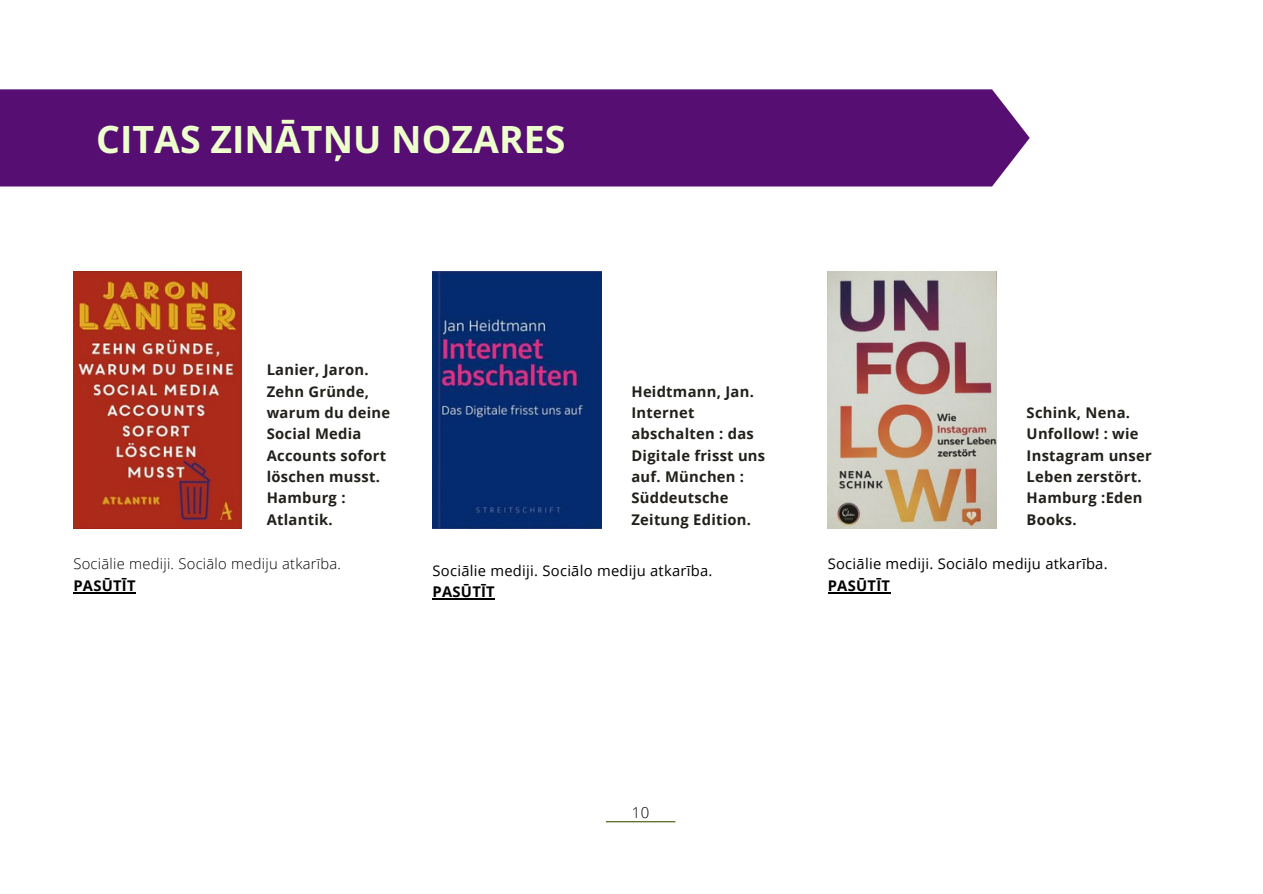
<style>
.page{position:relative;width:1263px;height:894px;background:#fff}
.page>*{position:absolute;margin:0;border:0;box-sizing:border-box;transform-origin:0 0}
.t1{font:700 37.5px "Open Sans";color:#edffcc}
.t2{font:300 15px "Open Sans";color:#000}
.t3{font:700 14.7px/21.3px "Open Sans";letter-spacing:.02em;color:#22201b}
.t4{font:14.7px "Open Sans";letter-spacing:.02em;color:#000}
.t5{font:300 14.7px "Open Sans";letter-spacing:.02em;color:#000}
.t6{font:700 14.7px "Open Sans";letter-spacing:.02em;color:#000}
</style>
<div class="page">
<hr style="left:606px;top:820px;width:69px;height:2px;background:#3b5704">
<div style="left:0;top:89px;width:1030px;height:97px;background:#570e72"></div>
<img style="left:73px;top:271px;width:168px;height:257px">
<img style="left:433px;top:271px;width:168px;height:257px">
<hr style="left:73px;top:591px;width:63px;height:2px;background:#000">
<hr style="left:433px;top:598px;width:62px;height:1px;background:#000">
<img style="left:828px;top:271px;width:168px;height:257px">
<hr style="left:828px;top:591px;width:62px;height:2px;background:#000">
<p class="t1" style="left:96px;top:112px;width:471px">CITAS ZINĀTŅU NOZARES</p>
<p class="t3" style="left:267px;top:358px;width:125px">Lanier, Jaron.<br>Zehn Gründe, warum du deine<br>Social Media<br>Accounts sofort löschen musst.<br>Hamburg :<br>Atlantik.</p>
<p class="t5" style="left:73px;top:553px;width:269px">Sociālie mediji. Sociālo mediju atkarība.</p>
<p class="t6" style="left:73px;top:575px;width:64px">PASŪTĪT</p>
<p class="t3" style="left:631px;top:380px;width:135px">Heidtmann, Jan.<br>Internet abschalten : das<br>Digitale frisst uns auf. München :<br>Süddeutsche<br>Zeitung Edition.</p>
<p class="t4" style="left:433px;top:560px;width:281px">Sociālie mediji. Sociālo mediju atkarība.</p>
<p class="t6" style="left:433px;top:581px;width:64px">PASŪTĪT</p>
<p class="t3" style="left:1027px;top:401px;width:127px">Schink, Nena.<br>Unfollow! : wie<br>Instagram unser<br>Leben zerstört.<br>Hamburg :Eden<br>Books.</p>
<p class="t4" style="left:828px;top:553px;width:281px">Sociālie mediji. Sociālo mediju atkarība.</p>
<p class="t6" style="left:828px;top:575px;width:64px">PASŪTĪT</p>
<p class="t2" style="left:632px;top:801px;width:19px">10</p>
</div>
